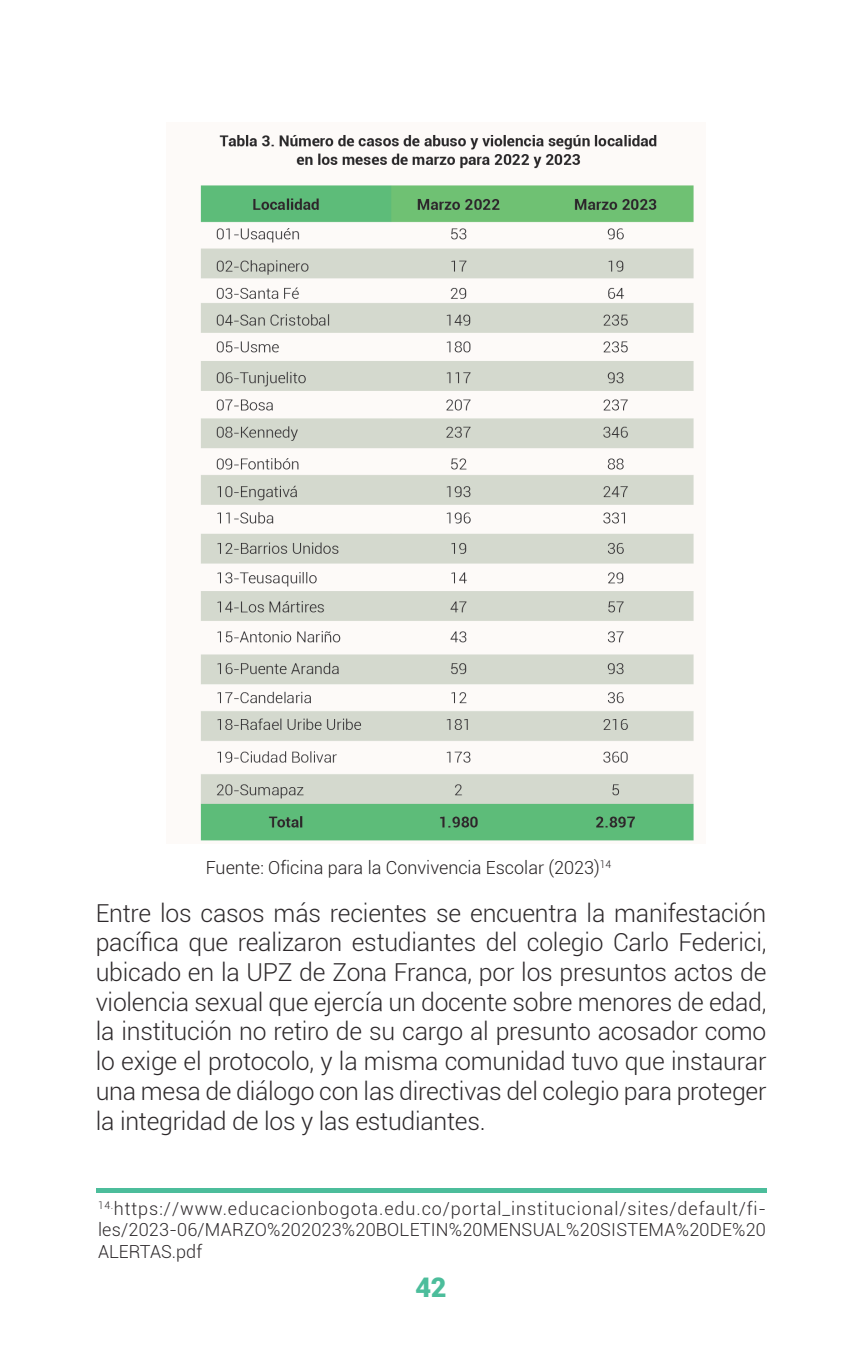
<style>
.page{position:relative;width:862px;height:1372px;background:#fff}
.page>*{position:absolute;margin:0;border:0;box-sizing:border-box;transform-origin:0 0}
.t1{font:900 27px "Roboto";color:#4cbd9b}
.t2{font:300 24.75px/29.7px "Roboto";letter-spacing:-.01em;color:#2d292b;text-align:justify}
.t3{font:300 18px/21.6px "Roboto";letter-spacing:.01em;color:#2d292b;text-align:justify}
.t4{font:300 18px "Roboto";color:#231f20}
</style>
<div class="page">
<img style="left:200px;top:134px;width:494px;height:707px">
<hr style="left:96px;top:1188px;width:669px;height:4px;background:#4cbd9b">
<p class="t4" style="left:206px;top:854px;width:407px">Fuente: Oficina para la Convivencia Escolar (2023)<sup>14</sup></p>
<p class="t2" style="left:96px;top:897px;width:672px">Entre los casos más recientes se encuentra la manifestación pacífica que realizaron estudiantes del colegio Carlo Federici, ubicado en la UPZ de Zona Franca, por los presuntos actos de violencia sexual que ejercía un docente sobre menores de edad, la institución no retiro de su cargo al presunto acosador como lo exige el protocolo, y la misma comunidad tuvo que instaurar una mesa de diálogo con las directivas del colegio para proteger la integridad de los y las estudiantes.</p>
<p class="t3" style="left:98px;top:1196px;width:669px"><sup>14.</sup>https://www.educacionbogota.edu.co/portal_institucional/sites/default/fi&shy;les/2023-06/MARZO%202023%20BOLETIN%20MENSUAL%20SISTEMA%20DE%20<br>ALERTAS.pdf</p>
<p class="t1" style="left:415px;top:1267px;width:33px">42</p>
</div>
